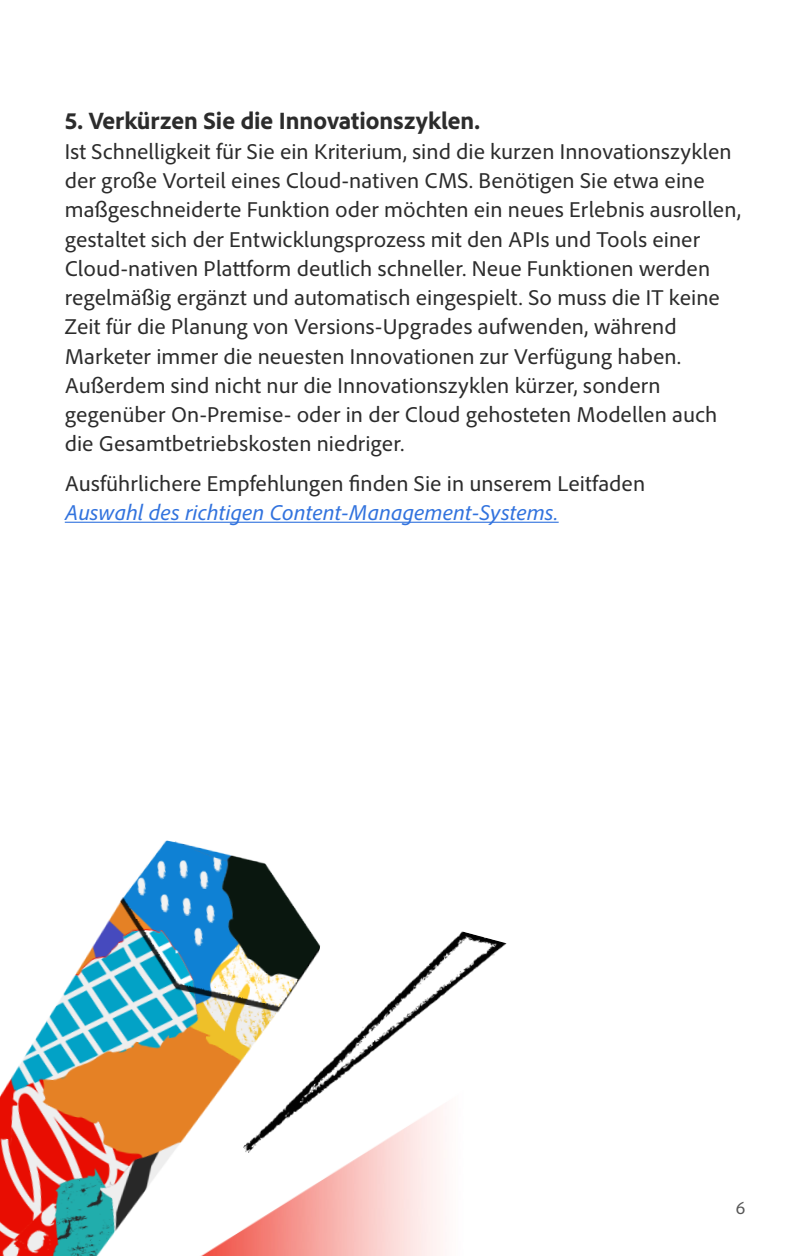
<style>
.page{position:relative;width:810px;height:1256px;background:#fff}
.page>*{position:absolute;margin:0;border:0;box-sizing:border-box;transform-origin:0 0}
.Body_First{font:800 24.75px "Adobe Clean";color:#2c2c2c}
.Body_First-2{font:22.5px/29.2px "Adobe Clean";color:#2c2c2c}
.t1{font:18px "Adobe Clean";color:#2c2c2c}
.s1{font-style:italic;color:#3273de}
</style>
<div class="page">
<hr style="left:65px;top:521px;width:494px;height:2px;background:#3273de">
<img style="left:0;top:840px;width:331px;height:416px">
<img style="left:242px;top:891px;width:265px;height:312px">
<p class="Body_First" style="left:65px;top:105px;width:417px">5. Verkürzen Sie die Innovationszyklen.</p>
<p class="Body_First-2" style="left:65px;top:136px;width:678px">Ist Schnelligkeit für Sie ein Kriterium, sind die kurzen Innovationszyklen der große Vorteil eines Cloud-nativen CMS. Benötigen Sie etwa eine maßgeschneiderte Funktion oder möchten ein neues Erlebnis ausrollen, gestaltet sich der Entwicklungsprozess mit den APIs und Tools einer Cloud-nativen Plattform deutlich schneller. Neue Funktionen werden regelmäßig ergänzt und automatisch eingespielt. So muss die IT keine Zeit für die Planung von Versions-Upgrades aufwenden, während Marketer immer die neuesten Innovationen zur Verfügung haben.<br>Außerdem sind nicht nur die Innovationszyklen kürzer, sondern gegenüber On-Premise- oder in der Cloud gehosteten Modellen auch die Gesamtbetriebskosten niedriger.</p>
<p class="Body_First-2" style="left:65px;top:468px;width:582px">Ausführlichere Empfehlungen finden Sie in unserem Leitfaden<br><span class="s1">Auswahl des richtigen Content-Management-Systems.</span></p>
<p class="t1" style="left:736px;top:1197px;width:11px">6</p>
</div>
